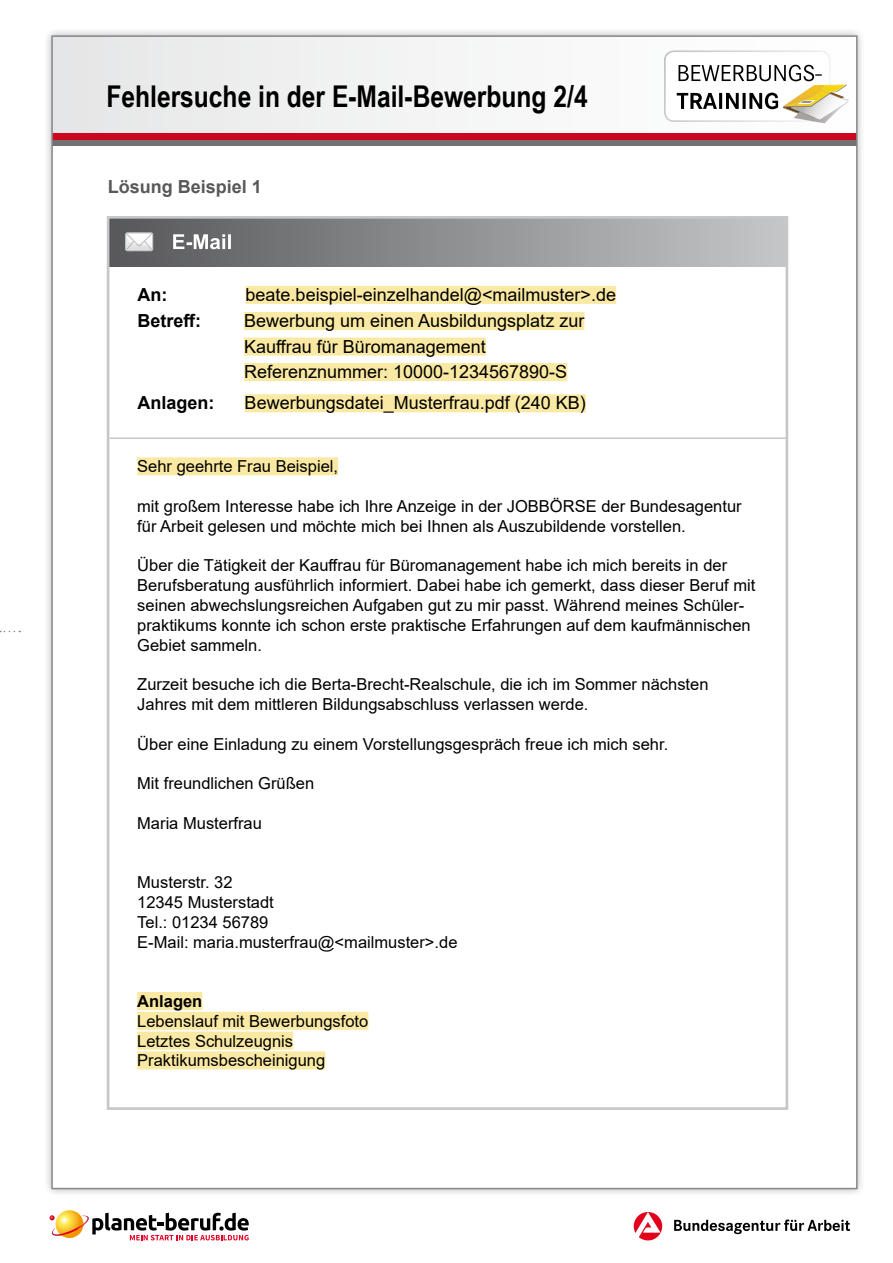
<style>
.page{position:relative;width:893px;height:1263px;background:#fff}
.page>*{position:absolute;margin:0;border:0;box-sizing:border-box;transform-origin:0 0}
.t1{font:700 30px "Arial Narrow";color:#000}
.t2{font:18px/25.5px "Arial";color:#000}
.t3{font:700 18px "Arial";color:#000}
.t4{font:700 18px "Arial";color:#58585a}
.t5{font:16.5px/19.8px "Arial";color:#000}
.t6{font:700 16.5px "Arial";color:#000}
</style>
<div class="page">
<div style="left:43px;top:27px;width:823px;height:1170px;background:#000;opacity:.3"></div>
<div style="left:52px;top:36px;width:805px;height:1152px;background:#fff"></div>
<div style="left:52px;top:36px;width:805px;height:104px;background:#f2f3f3"></div>
<div style="left:52px;top:139px;width:805px;height:7px;background:#707172"></div>
<div style="left:52px;top:133px;width:805px;height:6px;background:#cd071e"></div>
<svg style="left:674px;top:1219px;width:176px;height:15px"></svg>
<svg style="left:634px;top:1212px;width:28px;height:28px"></svg>
<svg style="left:56px;top:1210px;width:27px;height:28px"></svg>
<svg style="left:50px;top:1213px;width:199px;height:27px"></svg>
<svg style="left:0;top:631px;width:20px;height:1px"></svg>
<svg style="left:664px;top:51px;width:185px;height:72px"></svg>
<div style="left:108px;top:217px;width:678px;height:49px;background:linear-gradient(to right,#575759,#c5c6c8)"></div>
<div style="left:107px;top:216px;width:681px;height:894px;border:3px solid #c6c7c8"></div>
<svg style="left:125px;top:232px;width:29px;height:20px"></svg>
<hr style="left:110px;top:437px;width:677px;height:2px;background:#c6c7c8">
<svg style="left:173px;top:234px;width:58px;height:15px"></svg>
<div style="left:137px;top:457px;width:201px;height:18px;background:#fae9a2"></div>
<div style="left:137px;top:992px;width:65px;height:18px;background:#fae9a2"></div>
<div style="left:137px;top:1012px;width:231px;height:18px;background:#fae9a2"></div>
<div style="left:137px;top:1031px;width:156px;height:18px;background:#fae9a2"></div>
<div style="left:137px;top:1051px;width:188px;height:18px;background:#fae9a2"></div>
<div style="left:246px;top:286px;width:370px;height:18px;background:#fae9a2"></div>
<div style="left:244px;top:312px;width:340px;height:18px;background:#fae9a2"></div>
<div style="left:244px;top:338px;width:242px;height:18px;background:#fae9a2"></div>
<div style="left:244px;top:363px;width:323px;height:18px;background:#fae9a2"></div>
<div style="left:245px;top:394px;width:341px;height:18px;background:#fae9a2"></div>
<h1 class="t1" style="left:106px;top:74px;width:483px">Fehlersuche in der E-Mail-Bewerbung 2/4</h1>
<p class="t4" style="left:108px;top:174px;width:156px">Lösung Beispiel 1</p>
<p class="t3" style="left:138px;top:282px;width:31px">An:</p>
<p class="t2" style="left:246px;top:282px;width:372px">beate.beispiel-einzelhandel@&lt;mailmuster&gt;.de</p>
<p class="t3" style="left:138px;top:308px;width:65px">Betreff:</p>
<p class="t2" style="left:244px;top:308px;width:342px">Bewerbung um einen Ausbildungsplatz zur<br>Kauffrau für Büromanagement<br>Referenznummer: 10000-1234567890-S</p>
<p class="t3" style="left:138px;top:390px;width:79px">Anlagen:</p>
<p class="t2" style="left:245px;top:390px;width:343px">Bewerbungsdatei_Musterfrau.pdf (240 KB)</p>
<p class="t5" style="left:137px;top:456px;width:202px">Sehr geehrte Frau Beispiel,</p>
<p class="t5" style="left:137px;top:496px;width:606px">mit großem Interesse habe ich Ihre Anzeige in der JOBBÖRSE der Bundesagentur für Arbeit gelesen und möchte mich bei Ihnen als Auszubildende vorstellen.</p>
<p class="t5" style="left:137px;top:555px;width:620px">Über die Tätigkeit der Kauffrau für Büromanagement habe ich mich bereits in der Berufsberatung ausführlich informiert. Dabei habe ich gemerkt, dass dieser Beruf mit seinen abwechslungsreichen Aufgaben gut zu mir passt. Während meines Schüler&shy;praktikums konnte ich schon erste praktische Erfahrungen auf dem kaufmännischen Gebiet sammeln.</p>
<p class="t5" style="left:137px;top:674px;width:573px">Zurzeit besuche ich die Berta-Brecht-Realschule, die ich im Sommer nächsten<br>Jahres mit dem mittleren Bildungsabschluss verlassen werde.</p>
<p class="t5" style="left:137px;top:734px;width:533px">Über eine Einladung zu einem Vorstellungsgespräch freue ich mich sehr.</p>
<p class="t5" style="left:137px;top:773px;width:178px">Mit freundlichen Grüßen</p>
<p class="t5" style="left:137px;top:813px;width:126px">Maria Musterfrau</p>
<p class="t5" style="left:137px;top:872px;width:322px">Musterstr. 32<br>12345 Musterstadt<br>Tel.: 01234 56789<br>E-Mail: maria.musterfrau@&lt;mailmuster&gt;.de</p>
<p class="t6" style="left:137px;top:989px;width:67px">Anlagen</p>
<p class="t5" style="left:137px;top:1011px;width:233px">Lebenslauf mit Bewerbungsfoto<br>Letztes Schulzeugnis<br>Praktikumsbescheinigung</p>
</div>
